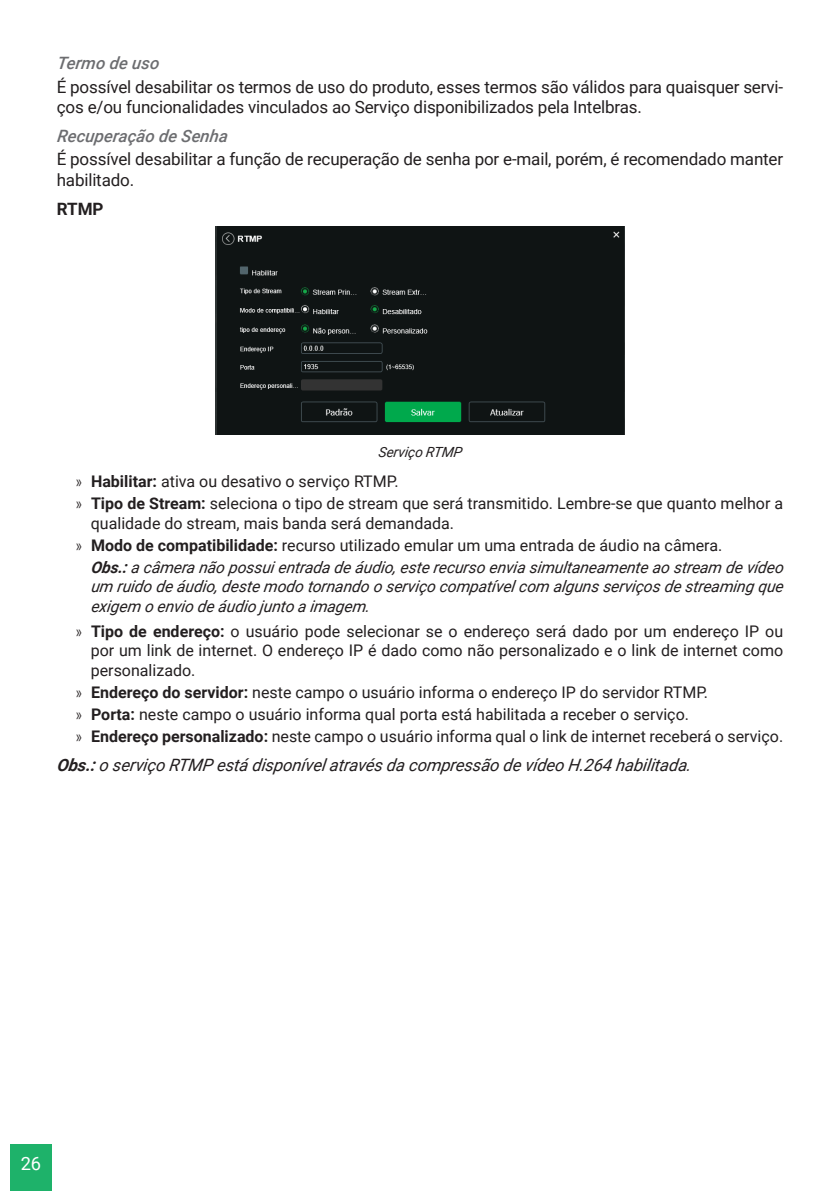
<style>
.page{position:relative;width:840px;height:1191px;background:#fff}
.page>*{position:absolute;margin:0;border:0;box-sizing:border-box;transform-origin:0 0}
.t1{font:18.2px "Roboto";color:#fff}
._0__Corpo_de_texto{font:17px/20.4px "Roboto";letter-spacing:-.01em;color:#231f20}
._0__Corpo_de_texto-2{font:italic 17px "Roboto";color:#231f20}
._4__Titulo_4{font:italic 500 17px "Roboto";color:#6c6d70}
._3__Titulo_3{font:700 17px "Roboto";color:#231f20}
.t2{font:16px/19.2px "Roboto";color:#231f20}
._0__Corpo_de_texto-3{font:italic 16px/19.8px "Roboto";letter-spacing:-.01em;color:#231f20;text-align:justify}
._7__Legenda{font:italic 14px "Roboto";color:#231f20}
.s1{font-family:"Frutiger LT Std";font-weight:300;font-stretch:condensed}
.s2{font-weight:700}
</style>
<div class="page">
<div style="left:10px;top:1144px;width:42px;height:47px;background:#1eb26a"></div>
<img style="left:215px;top:226px;width:409px;height:208px">
<p class="_4__Titulo_4" style="left:57px;top:51px;width:107px">Termo de uso</p>
<p class="_0__Corpo_de_texto" style="left:57px;top:76px;width:727px">É possível desabilitar os termos de uso do produto, esses termos são válidos para quaisquer servi&shy;ços e/ou funcionalidades vinculados ao Serviço disponibilizados pela Intelbras.</p>
<p class="_4__Titulo_4" style="left:57px;top:124px;width:175px">Recup eração de Senha</p>
<p class="_0__Corpo_de_texto" style="left:57px;top:148px;width:727px">É possível desabilitar a função de recuperação de senha por e-mail, porém, é recomendado manter habilitado.</p>
<p class="_3__Titulo_3" style="left:57px;top:197px;width:48px">RTMP</p>
<p class="_7__Legenda" style="left:378px;top:442px;width:88px">Serviço RTMP</p>
<p class="t2" style="left:75px;top:471px;width:325px"><span class="s1">»</span> <span class="s2">Habilitar:</span> ativa ou desativo o serviço RTMP.</p>
<p class="t2" style="left:91px;top:493px;width:693px;text-indent:-16px"><span class="s1">»</span> <span class="s2">Tipo de Stream:</span> seleciona o tipo de stream que será transmitido. Lembre-se que quanto melhor a qualidade do stream, mais banda será demandada.</p>
<p class="t2" style="left:75px;top:535px;width:648px"><span class="s1">»</span> <span class="s2">Modo de compatibilidade:</span> recurso utilizado emular um uma entrada de áudio na câmera.</p>
<p class="_0__Corpo_de_texto-3" style="left:91px;top:556px;width:697px"><span class="s2">Obs.:</span>a câmera não p ossuientrada de áudio, este recurso envia simultaneamente ao stream de vídeo um ruido de áudio, deste modo tornando o serviço compatívelcom alguns serviços de streaming que exigem o envio de áudio junto a imagem.</p>
<p class="t2" style="left:91px;top:621px;width:693px;text-align:justify;text-indent:-16px"><span class="s1">»</span> <span class="s2">Tipo de endereço:</span> o usuário pode selecionar se o endereço será dado por um endereço IP ou por um link de internet. O endereço IP é dado como não personalizado e o link de internet como personalizado.</p>
<p class="t2" style="left:75px;top:682px;width:634px"><span class="s1">»</span> <span class="s2">Endereço do servidor:</span> neste campo o usuário informa o endereço IP do servidor RTMP.</p>
<p class="t2" style="left:75px;top:704px;width:615px"><span class="s1">»</span> <span class="s2">Porta:</span> neste campo o usuário informa qual porta está habilitada a receber o serviço.</p>
<p class="t2" style="left:75px;top:726px;width:709px"><span class="s1">»</span> <span class="s2">Endereço personalizado:</span> neste campo o usuário informa qual o link de internet receberá o serviço.</p>
<p class="_0__Corpo_de_texto-2" style="left:57px;top:752px;width:639px"><span class="s2">Obs.:</span>o serviço RTMP está disp onívelatravés da comp ressão de vídeo H.264 habilitada.</p>
<p class="t1" style="left:21px;top:1151px;width:22px">26</p>
</div>
